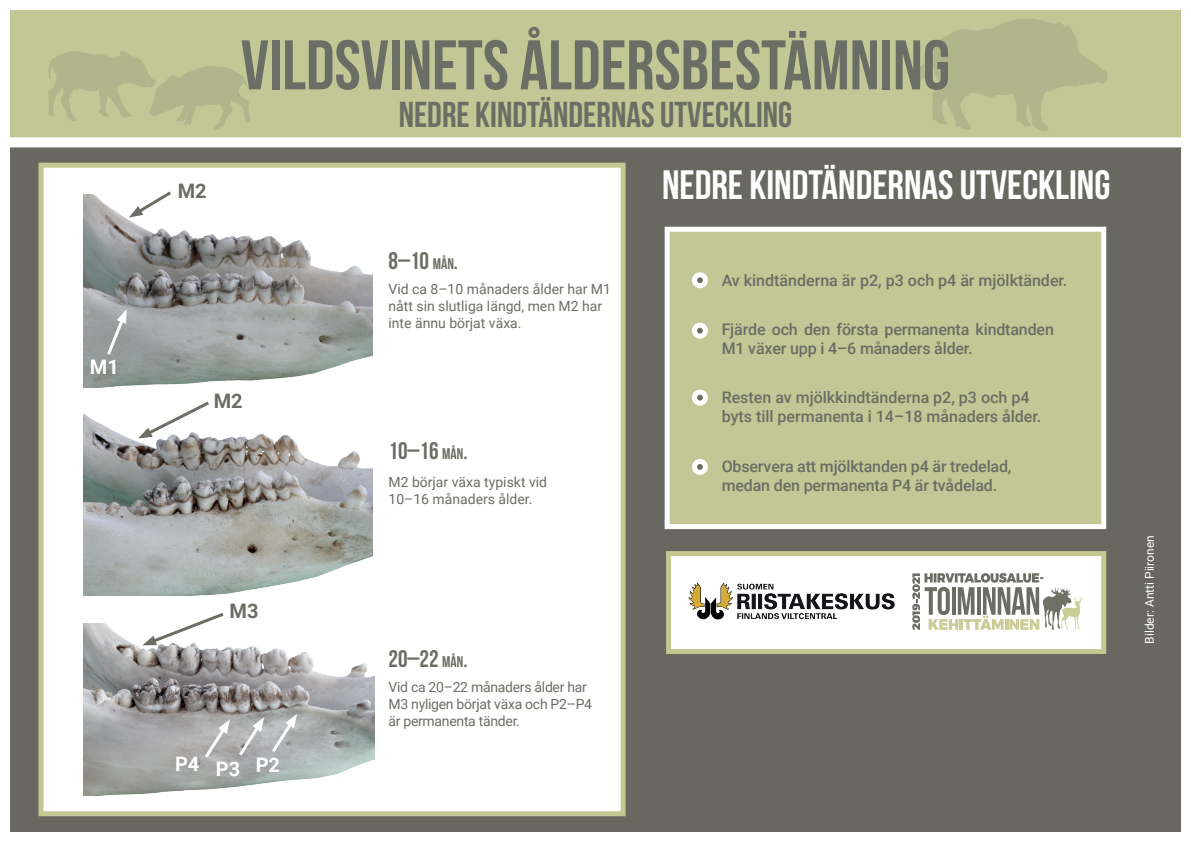
<style>
.page{position:relative;width:1191px;height:842px;background:#fff}
.page>*{position:absolute;margin:0;border:0;box-sizing:border-box;transform-origin:0 0}
.t1{font:70px "Bebas Neue";color:#6a6e64}
.t2{font:41px "Bebas Neue";color:#fff}
.t3{font:36px "Bebas Neue";color:#6a6e64}
.t4{font:24px "Bebas Neue";color:#6a6e64}
.t5{font:700 20px "Roboto";color:#fff}
.t6{font:700 20px "Roboto";color:#6a6e64}
.t7{font:500 16px/19.2px "Roboto";letter-spacing:-.01em;color:#6a6e64}
.t8{font:14px/16.8px "Roboto";color:#6a6e64}
.t9{font:14px/16.8px "Roboto";letter-spacing:-.02em;color:#6a6e64}
.t10{font:12px "Roboto";color:#fff}
.s1{font-size:15.4px}
.s2{font-size:22px}
</style>
<div class="page">
<div style="left:0;top:121px;width:1191px;height:721px;background:#686860"></div>
<div style="left:0;top:0;width:1191px;height:842px;border:10px solid #fff"></div>
<div style="left:5px;top:5px;width:1181px;height:137px;background:#c3c795"></div>
<div style="left:0;top:0;width:1191px;height:147px;border:10px solid #fff"></div>
<svg style="left:914px;top:18px;width:193px;height:113px"></svg>
<svg style="left:48px;top:51px;width:204px;height:78px"></svg>
<div style="left:38px;top:163px;width:587px;height:653px;background:#fff;border:5px solid #c3c792"></div>
<img style="left:83px;top:413px;width:289px;height:183px">
<svg style="left:138px;top:401px;width:74px;height:38px"></svg>
<img style="left:83px;top:195px;width:289px;height:192px">
<svg style="left:129px;top:191px;width:45px;height:27px"></svg>
<svg style="left:105px;top:309px;width:22px;height:49px"></svg>
<img style="left:83px;top:623px;width:291px;height:172px">
<svg style="left:142px;top:613px;width:85px;height:33px"></svg>
<svg style="left:202px;top:719px;width:28px;height:42px"></svg>
<svg style="left:236px;top:714px;width:61px;height:45px;background:#b6b9ba"></svg>
<div style="left:664px;top:227px;width:442px;height:302px;background:#c3c795;border:5px solid #fff"></div>
<div style="left:694px;top:275px;width:11px;height:11px;background:#6a6e64;border-radius:50%"></div>
<div style="left:692px;top:272px;width:16px;height:16px;border:5px solid #fff;border-radius:50%"></div>
<div style="left:694px;top:325px;width:11px;height:11px;background:#6a6e64;border-radius:50%"></div>
<div style="left:692px;top:323px;width:16px;height:16px;border:5px solid #fff;border-radius:50%"></div>
<div style="left:694px;top:392px;width:11px;height:11px;background:#6a6e64;border-radius:50%"></div>
<div style="left:692px;top:390px;width:16px;height:16px;border:5px solid #fff;border-radius:50%"></div>
<div style="left:694px;top:461px;width:11px;height:11px;background:#6a6e64;border-radius:50%"></div>
<div style="left:692px;top:459px;width:16px;height:16px;border:5px solid #fff;border-radius:50%"></div>
<div style="left:666px;top:551px;width:440px;height:103px;background:#fff;border:5px solid #c3c792"></div>
<img style="left:688px;top:582px;width:207px;height:38px">
<svg style="left:912px;top:573px;width:170px;height:57px"></svg>
<p class="t5" style="left:90px;top:353px;width:31px">M1</p>
<p class="t6" style="left:178px;top:177px;width:31px">M2</p>
<h1 class="t1" style="left:241px;top:27px;width:711px">VILDSVINETS ÅLDERSBESTÄMNING</h1>
<h3 class="t3" style="left:399px;top:95px;width:395px">NEDRE KINDTÄNDERNAS UTVECKLING</h3>
<h2 class="t2" style="left:662px;top:162px;width:450px">NEDRE KINDTÄNDERNAS UTVECKLING</h2>
<p class="t6" style="left:214px;top:387px;width:31px">M2</p>
<h3 class="t4" style="left:388px;top:247px;width:71px">8–10 <span class="s1">MÅN</span><span class="s2">.</span></h3>
<p class="t8" style="left:388px;top:281px;width:224px">Vid ca 8–10 månaders ålder har M1 nått sin slutliga längd, men M2 har inte ännu börjat växa.</p>
<h3 class="t4" style="left:388px;top:437px;width:81px">10–16 <span class="s1">MÅN</span><span class="s2">.</span></h3>
<p class="t8" style="left:388px;top:473px;width:160px">M2 börjar växa typiskt vid<br>10–16 månaders ålder.</p>
<p class="t7" style="left:721px;top:270px;width:347px">Av kindtänderna är p2, p3 och p4 är mjölktänder.</p>
<p class="t7" style="left:721px;top:319px;width:334px">Fjärde och den första permanenta kindtanden<br>M1 växer upp i 4–6 månaders ålder.</p>
<p class="t7" style="left:721px;top:387px;width:321px">Resten av mjölkkindtänderna p2, p3 och p4 byts till permanenta i 14–18 månaders ålder.</p>
<p class="t7" style="left:721px;top:456px;width:291px">Observera att mjölktanden p4 är tredelad, medan den permanenta P4 är tvådelad.</p>
<p class="t6" style="left:229px;top:596px;width:30px">M3</p>
<h3 class="t4" style="left:388px;top:645px;width:81px">20–22 <span class="s1">MÅN</span><span class="s2">.</span></h3>
<p class="t9" style="left:388px;top:678px;width:205px">Vid ca 20–22 månaders ålder har<br>M3 nyligen börjat växa och P2–P4 är permanenta tänder.</p>
<p class="t5" style="left:175px;top:751px;width:107px">P4 P3 P2</p>
<p class="t10" style="left:1141px;top:644px;width:110px;rotate:-90deg">Bilder: Antti Piironen</p>
</div>
